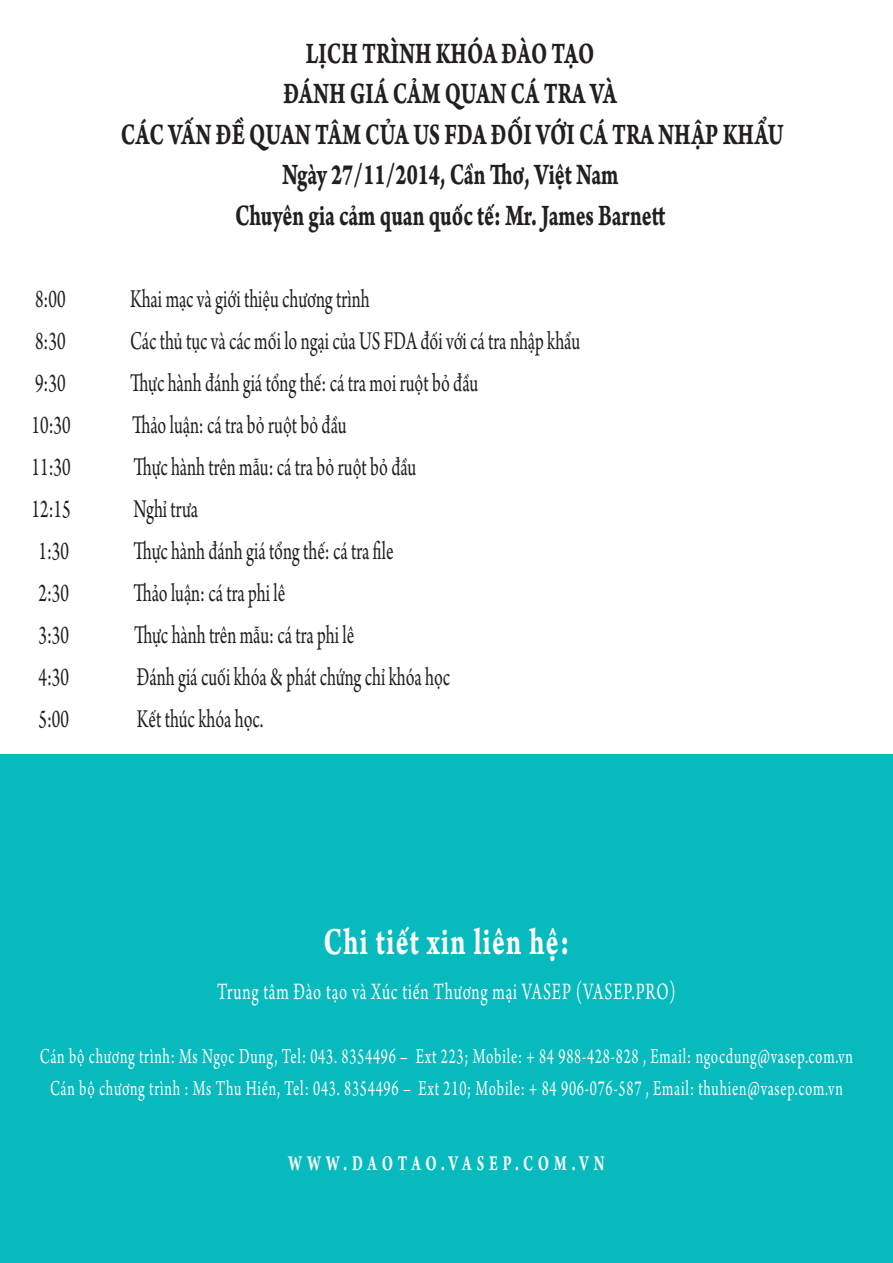
<style>
.page{position:relative;width:893px;height:1263px;background:#fff}
.page>*{position:absolute;margin:0;border:0;box-sizing:border-box;transform-origin:0 0}
.t1{font:40.5px "Arno Pro Bold Caption";letter-spacing:.05em;color:#fff;scale:.67 1}
.t2{font:31.5px "Arno Pro Bold Caption";color:#231f20;scale:.67 1}
.t3{font:27px "Arno Pro";color:#231f20;scale:.67 1}
.t4{font:24.75px "Arno Pro";letter-spacing:.045em;color:#fff;scale:.67 1}
.t5{font:22.5px "Arno Pro";letter-spacing:.05em;color:#fff;scale:.67 1}
.t6{font:700 22.5px "Arno Pro";letter-spacing:.325em;color:#fff;scale:.67 1}
</style>
<div class="page">
<div style="left:0;top:755px;width:893px;height:508px;background:#07babd"></div>
<p class="t2" style="left:306px;top:34px;width:432px">LỊCH TRÌNH KHÓA ĐÀO TẠO</p>
<p class="t2" style="left:283px;top:75px;width:499px">ĐÁNH GIÁ CẢM QUAN CÁ TRA VÀ</p>
<p class="t2" style="left:121px;top:115px;width:991px">CÁC VẤN ĐỀ QUAN TÂM CỦA US FDA ĐỐI VỚI CÁ TRA NHẬP KHẨU</p>
<p class="t2" style="left:282px;top:156px;width:503px">Ngày 27/11/2014, Cần Thơ, Việt Nam</p>
<p class="t2" style="left:235px;top:196px;width:644px">Chuyên gia cảm quan quốc tế: Mr. James Barnett</p>
<p class="t3" style="left:35px;top:284px;width:47px">8:00</p>
<p class="t3" style="left:130px;top:284px;width:359px">Khai mạc và giới thiệu chương trình</p>
<p class="t3" style="left:35px;top:326px;width:47px">8:30</p>
<p class="t3" style="left:130px;top:326px;width:673px">Các thủ tục và các mối lo ngại của US FDA đối với cá tra nhập khẩu</p>
<p class="t3" style="left:35px;top:368px;width:47px">9:30</p>
<p class="t3" style="left:130px;top:368px;width:521px">Thực hành đánh giá tổng thế: cá tra moi ruột bỏ đầu</p>
<p class="t3" style="left:32px;top:410px;width:60px">10:30</p>
<p class="t3" style="left:132px;top:410px;width:321px">Thảo luận: cá tra bỏ ruột bỏ đầu</p>
<p class="t3" style="left:32px;top:452px;width:60px">11:30</p>
<p class="t3" style="left:134px;top:452px;width:423px">Thực hành trên mẫu: cá tra bỏ ruột bỏ đầu</p>
<p class="t3" style="left:32px;top:494px;width:60px">12:15</p>
<p class="t3" style="left:134px;top:494px;width:98px">Nghỉ trưa</p>
<p class="t3" style="left:38px;top:536px;width:47px">1:30</p>
<p class="t3" style="left:134px;top:536px;width:390px">Thực hành đánh giá tổng thế: cá tra file</p>
<p class="t3" style="left:38px;top:578px;width:47px">2:30</p>
<p class="t3" style="left:134px;top:578px;width:228px">Thảo luận: cá tra phi lê</p>
<p class="t3" style="left:38px;top:620px;width:47px">3:30</p>
<p class="t3" style="left:134px;top:620px;width:330px">Thực hành trên mẫu: cá tra phi lê</p>
<p class="t3" style="left:38px;top:662px;width:47px">4:30</p>
<p class="t3" style="left:137px;top:662px;width:469px">Đánh giá cuối khóa &amp; phát chứng chỉ khóa học</p>
<p class="t3" style="left:38px;top:704px;width:47px">5:00</p>
<p class="t3" style="left:137px;top:704px;width:190px">Kết thúc khóa học.</p>
<p class="t1" style="left:324px;top:917px;width:369px">Chi tiết xin liên hệ:</p>
<p class="t4" style="left:217px;top:977px;width:686px">Trung tâm Đào tạo và Xúc tiến Thương mại VASEP (VASEP.PRO)</p>
<p class="t5" style="left:40px;top:1043px;width:1215px">Cán bộ chương trình: Ms Ngọc Dung, Tel: 043. 8354496 – Ext 223; Mobile: + 84 988-428-828 , Email: ngocdung@vasep.com.vn</p>
<p class="t5" style="left:50px;top:1075px;width:1185px">Cán bộ chương trình : Ms Thu Hiền, Tel: 043. 8354496 – Ext 210; Mobile: + 84 906-076-587 , Email: thuhien@vasep.com.vn</p>
<p class="t6" style="left:289px;top:1150px;width:473px">WWW.DAOTAO.VASEP.COM.VN</p>
</div>
